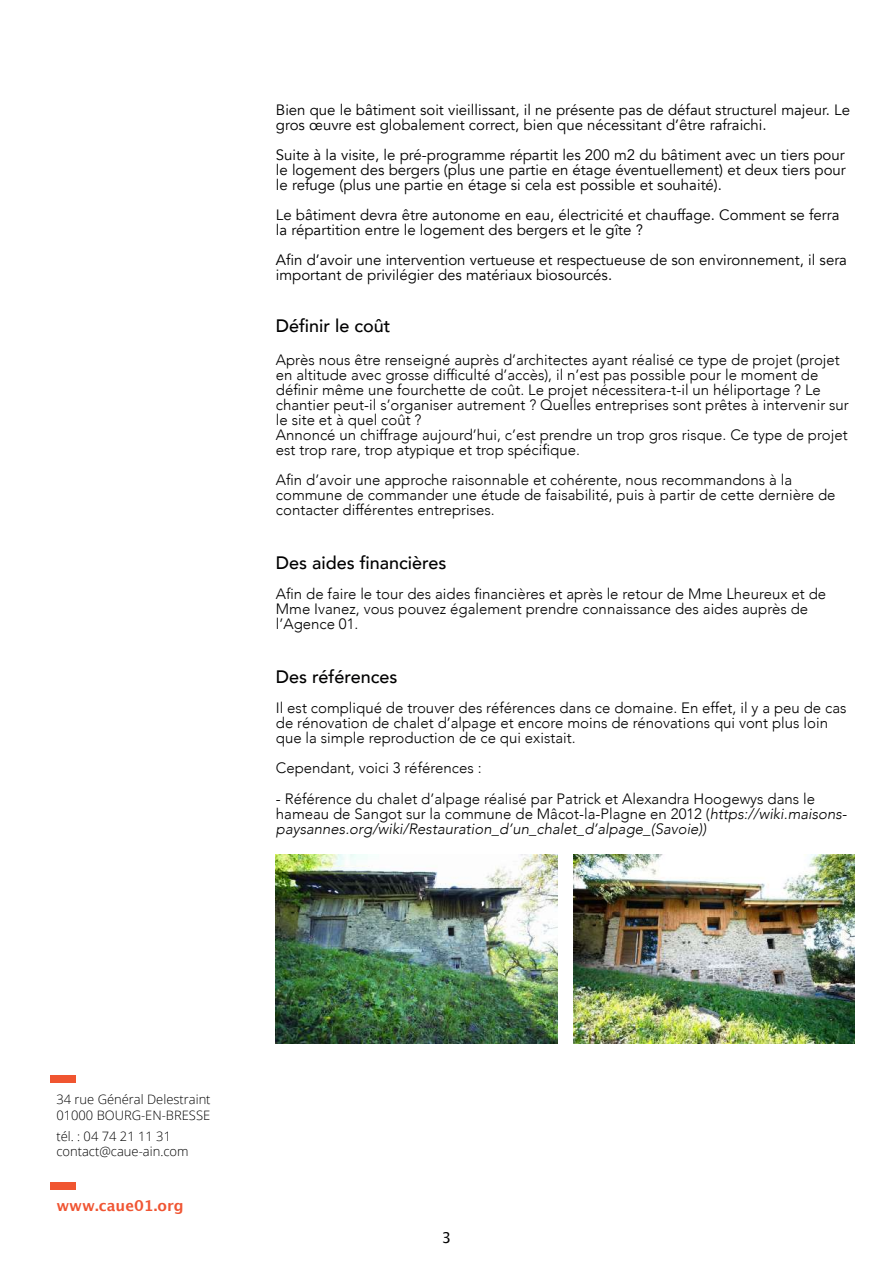
<style>
.page{position:relative;width:893px;height:1263px;background:#fff}
.page>*{position:absolute;margin:0;border:0;box-sizing:border-box;transform-origin:0 0}
.t1{font:500 18px "Avenir";color:#000001}
.t2{font:300 15px/15px "Avenir";color:#000001}
.t3{font:15px/15px "Avenir";color:#000001}
.t4{font:700 15px "Lucida Grande";color:#f05533}
.t5{font:15px "Lucida Grande";color:#000001}
.t6{font:300 12.9px/15.9px "Open Sans";color:#000001}
.s1{font-style:italic}
</style>
<div class="page">
<div style="left:51px;top:1075px;width:25px;height:8px;background:#f05530"></div>
<div style="left:51px;top:1182px;width:25px;height:7px;background:#f05530"></div>
<img style="left:276px;top:855px;width:281px;height:188px">
<img style="left:573px;top:855px;width:281px;height:188px">
<p class="t3" style="left:276px;top:102px;width:576px">Bien que le bâtiment soit vieillissant, il ne présente pas de défaut structurel majeur. Le gros œuvre est globalement correct, bien que nécessitant d’être rafraichi.</p>
<p class="t3" style="left:276px;top:147px;width:571px;text-align:justify">Suite à la visite, le pré-programme répartit les 200 m2 du bâtiment avec un tiers pour le logement des bergers (plus une partie en étage éventuellement) et deux tiers pour le refuge (plus une partie en étage si cela est possible et souhaité).</p>
<p class="t3" style="left:276px;top:207px;width:565px">Le bâtiment devra être autonome en eau, électricité et chauffage. Comment se ferra la répartition entre le logement des bergers et le gîte ?</p>
<p class="t3" style="left:276px;top:252px;width:573px">Afin d’avoir une intervention vertueuse et respectueuse de son environnement, il sera important de privilégier des matériaux biosourcés.</p>
<p class="t1" style="left:276px;top:314px;width:116px">Définir le coût</p>
<p class="t2" style="left:276px;top:353px;width:575px">Après nous être renseigné auprès d’architectes ayant réalisé ce type de projet (projet en altitude avec grosse difficulté d’accès), il n’est pas possible pour le moment de définir même une fourchette de coût. Le projet nécessitera-t-il un héliportage ? Le chantier peut-il s’organiser autrement ? Quelles entreprises sont prêtes à intervenir sur le site et à quel coût ?<br>Annoncé un chiffrage aujourd’hui, c’est prendre un trop gros risque. Ce type de projet est trop rare, trop atypique et trop spécifique.</p>
<p class="t2" style="left:276px;top:473px;width:561px">Afin d’avoir une approche raisonnable et cohérente, nous recommandons à la commune de commander une étude de faisabilité, puis à partir de cette dernière de contacter différentes entreprises.</p>
<p class="t1" style="left:276px;top:551px;width:172px">Des aides financières</p>
<p class="t2" style="left:276px;top:587px;width:552px">Afin de faire le tour des aides financières et après le retour de Mme Lheureux et de<br>Mme Ivanez, vous pouvez également prendre connaissance des aides auprès de l’Agence 01.</p>
<p class="t1" style="left:276px;top:665px;width:123px">Des références</p>
<p class="t2" style="left:276px;top:701px;width:572px">Il est compliqué de trouver des références dans ce domaine. En effet, il y a peu de cas de rénovation de chalet d’alpage et encore moins de rénovations qui vont plus loin que la simple reproduction de ce qui existait.</p>
<p class="t2" style="left:276px;top:761px;width:207px">Cependant, voici 3 références :</p>
<p class="t2" style="left:276px;top:791px;width:572px">- Référence du chalet d’alpage réalisé par Patrick et Alexandra Hoogewys dans le hameau de Sangot sur la commune de Mâcot-la-Plagne en 2012 (<span class="s1">https://wiki.maisons&shy;paysannes.org/wiki/Restauration_d’un_chalet_d’alpage_(Savoie))</span></p>
<p class="t6" style="left:56px;top:1093px;width:156px">34 rue Général Delestraint<br>01000 BOURG-EN-BRESSE</p>
<p class="t6" style="left:56px;top:1130px;width:134px;line-height:15px">tél. : 04 74 21 11 31 contact@caue-ain.com</p>
<p class="t4" style="left:56px;top:1199px;width:129px">www.caue01.org</p>
<p class="t5" style="left:442px;top:1231px;width:11px">3</p>
</div>
